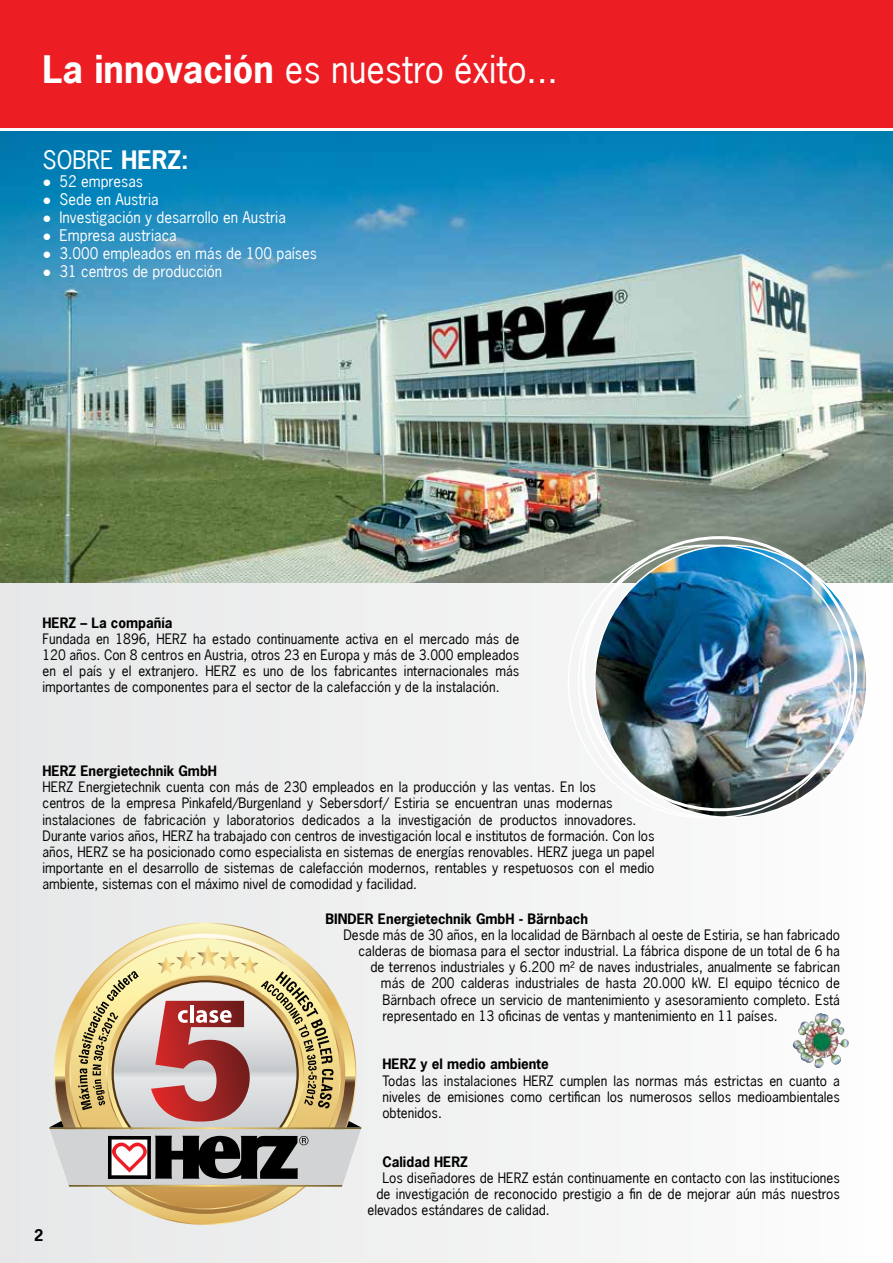
<style>
.page{position:relative;width:893px;height:1263px;background:#fff}
.page>*{position:absolute;margin:0;border:0;box-sizing:border-box;transform-origin:0 0}
.t1{font:36px "News Gothic LT";color:#fff}
.t2{font:24px "News Gothic LT";color:#fff}
.t3{font:15px "News Gothic LT";color:#fff}
.t4{font:700 15px "News Gothic LT";color:#000}
.t5{font:13.5px/16.2px "News Gothic LT";color:#000;text-align:justify}
.t6{font:700 13.5px "News Gothic LT";color:#000}
.s1{font-weight:700}
.s2{font-family:"Arial"}
</style>
<div class="page">
<div style="left:0;top:583px;width:893px;height:680px;background:#f2f2f3"></div>
<img style="left:0;top:132px;width:893px;height:451px">
<div style="left:0;top:0;width:893px;height:128px;background:#ed1d24"></div>
<img style="left:595px;top:545px;width:272px;height:272px;border-radius:136px">
<img style="left:793px;top:1013px;width:26px;height:50px">
<svg style="left:55px;top:924px;width:300px;height:300px;background:#edd58f"></svg>
<svg style="left:65px;top:933px;width:280px;height:281px;background:#d9bf8d"></svg>
<svg style="left:71px;top:939px;width:269px;height:269px;background:#dfc380"></svg>
<img style="left:197px;top:944px;width:22px;height:22px">
<img style="left:176px;top:950px;width:20px;height:19px">
<img style="left:157px;top:956px;width:18px;height:14px">
<img style="left:220px;top:950px;width:20px;height:19px">
<img style="left:241px;top:956px;width:17px;height:14px">
<svg style="left:49px;top:970px;width:312px;height:217px"></svg>
<h1 class="t1" style="left:43px;top:47px;width:517px"><span class="s1">La innovación</span> es nuestro éxito...</h1>
<h2 class="t2" style="left:43px;top:144px;width:148px">SOBRE <span class="s1">HERZ:</span></h2>
<p class="t3" style="left:43px;top:171px;width:102px"><span class="s2">●</span> 52 empresas</p>
<p class="t3" style="left:43px;top:189px;width:118px"><span class="s2">●</span> Sede en Austria</p>
<p class="t3" style="left:43px;top:207px;width:245px"><span class="s2">●</span> Investigación y desarrollo en Austria</p>
<p class="t3" style="left:43px;top:225px;width:136px"><span class="s2">●</span> Empresa austriaca</p>
<p class="t3" style="left:43px;top:243px;width:276px"><span class="s2">●</span> 3.000 empleados en más de 100 países</p>
<p class="t3" style="left:43px;top:261px;width:181px"><span class="s2">●</span> 31 centros de producción</p>
<p class="t6" style="left:43px;top:614px;width:132px">HERZ – La compañía</p>
<p class="t5" style="left:43px;top:630px;width:478px">Fundada en 1896, HERZ ha estado continuamente activa en el mercado más de 120 años. Con 8 centros en Austria, otros 23 en Europa y más de 3.000 empleados en el país y el extranjero. HERZ es uno de los fabricantes internacionales más importantes de componentes para el sector de la calefacción y de la instalación.</p>
<p class="t6" style="left:43px;top:762px;width:176px">HERZ Energietechnik GmbH</p>
<p class="t5" style="left:43px;top:779px;width:614px;text-align:left">HERZ Energietechnik cuenta con más de 230 empleados en la producción y las ventas. En los<br>centros de la empresa Pinkafeld/Burgenland y Sebersdorf/ Estiria se encuentran unas modernas instalaciones de fabricación y laboratorios dedicados a la investigación de productos innovadores.<br>Durante varios años, HERZ ha trabajado con centros de investigación local e institutos de formación. Con los años, HERZ se ha posicionado como especialista en sistemas de energías renovables. HERZ juega un papel importante en el desarrollo de sistemas de calefacción modernos, rentables y respetuosos con el medio ambiente, sistemas con el máximo nivel de comodidad y facilidad.</p>
<p class="t4" style="left:34px;top:1225px;width:11px">2</p>
<p class="t6" style="left:325px;top:909px;width:264px">BINDER Energietechnik GmbH - Bärnbach</p>
<p class="t5" style="left:343px;top:926px;width:498px">Desde más de 30 años, en la localidad de Bärnbach al oeste de Estiria, se han fabricado</p>
<p class="t5" style="left:358px;top:942px;width:483px">calderas de biomasa para el sector industrial. La fábrica dispone de un total de 6 ha</p>
<p class="t5" style="left:370px;top:959px;width:471px">de terrenos industriales y 6.200 m² de naves industriales, anualmente se fabrican</p>
<p class="t5" style="left:381px;top:975px;width:461px">más de 200 calderas industriales de hasta 20.000 kW. El equipo técnico de</p>
<p class="t5" style="left:382px;top:991px;width:459px">Bärnbach ofrece un servicio de mantenimiento y asesoramiento completo. Está</p>
<p class="t5" style="left:382px;top:1007px;width:397px">representado en 13 oficinas de ventas y mantenimiento en 11 países.</p>
<p class="t6" style="left:382px;top:1055px;width:168px">HERZ y el medio ambiente</p>
<p class="t5" style="left:382px;top:1072px;width:459px">Todas las instalaciones HERZ cumplen las normas más estrictas en cuanto a niveles de emisiones como certifican los numerosos sellos medioambientales obtenidos.</p>
<p class="t6" style="left:382px;top:1152px;width:87px">Calidad HERZ</p>
<p class="t5" style="left:382px;top:1169px;width:459px">Los diseñadores de HERZ están continuamente en contacto con las instituciones</p>
<p class="t5" style="left:376px;top:1185px;width:465px">de investigación de reconocido prestigio a fin de de mejorar aún más nuestros</p>
<p class="t5" style="left:367px;top:1202px;width:184px">elevados estándares de calidad.</p>
</div>
